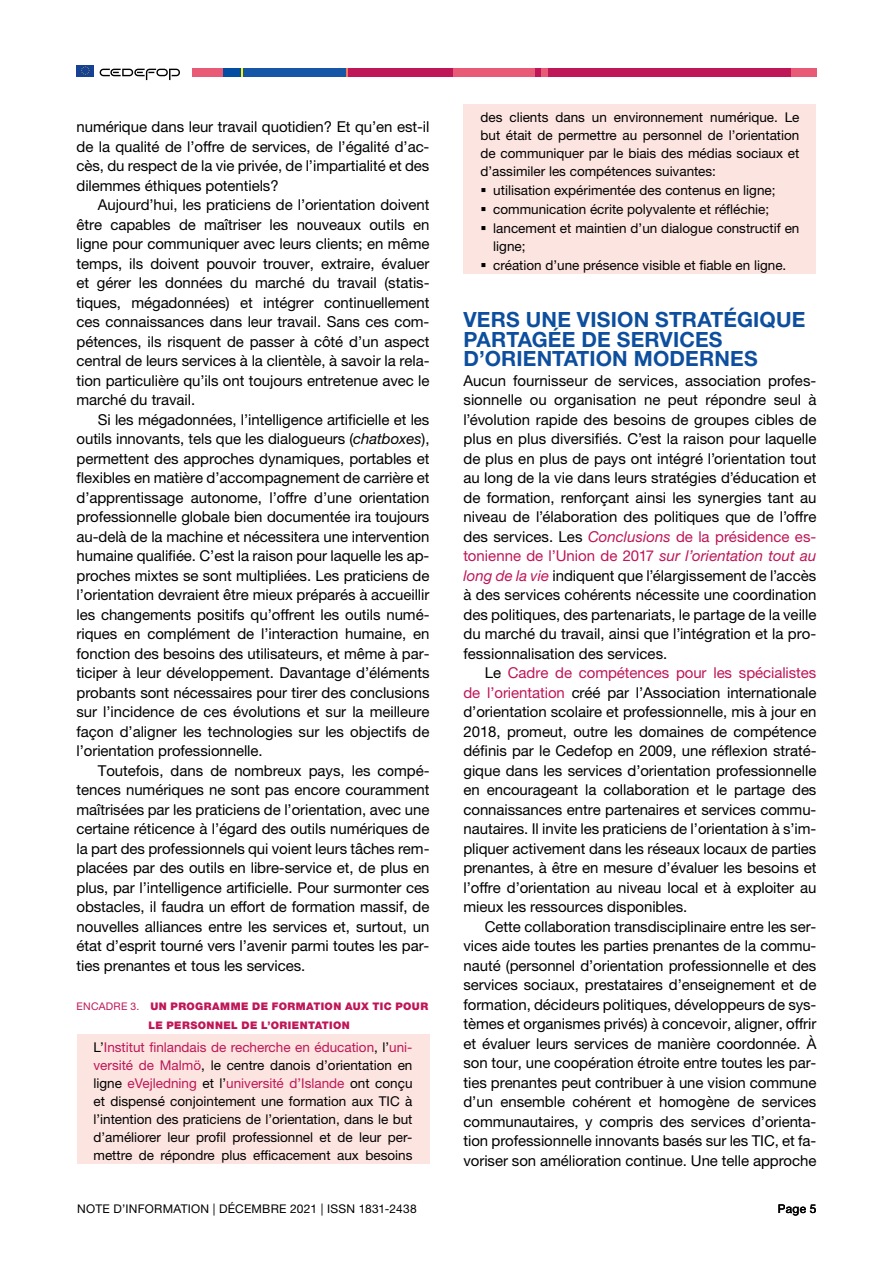
<style>
.page{position:relative;width:893px;height:1263px;background:#fff}
.page>*{position:absolute;margin:0;border:0;box-sizing:border-box;transform-origin:0 0}
.t1{font:700 21px/19.5px "Helvetica Neue LTW1 G";letter-spacing:.005em;color:#0d4f9e}
.t2{font:15px/19.5px "Helvetica Neue LTW1 G";letter-spacing:-.005em;color:#000;text-align:justify}
.t3{font:13.5px/18px "Helvetica Neue LTW1 G";color:#000;text-align:justify}
.t4{font:12px "Helvetica Neue LTW1 G";letter-spacing:.02em;color:#000}
.t5{font:900 10.5px/19.5px "Helvetica Neue LTW1 G";letter-spacing:.04em;color:#bf1658;text-align:center}
.s1{font-style:italic}
.s2{font-weight:400}
.s3{color:#bf1658}
.s4{font-style:italic;color:#bf1658}
</style>
<div class="page">
<div style="left:77px;top:65px;width:17px;height:11px;background:#164194"></div>
<svg style="left:81px;top:66px;width:9px;height:9px"></svg>
<svg style="left:100px;top:69px;width:80px;height:11px"></svg>
<div style="left:192px;top:68px;width:31px;height:9px;background:#e85a75"></div>
<div style="left:347px;top:68px;width:106px;height:9px;background:#bf1658"></div>
<div style="left:453px;top:68px;width:82px;height:9px;background:#e85a75"></div>
<div style="left:535px;top:68px;width:7px;height:9px;background:#bf1658"></div>
<div style="left:548px;top:68px;width:243px;height:9px;background:#bf1658"></div>
<div style="left:542px;top:68px;width:6px;height:9px;background:#e85a75"></div>
<div style="left:223px;top:68px;width:18px;height:9px;background:#034da2"></div>
<svg style="left:241px;top:68px;width:2px;height:9px"></svg>
<svg style="left:345px;top:68px;width:2px;height:9px"></svg>
<div style="left:243px;top:68px;width:102px;height:9px;background:#1556a6"></div>
<div style="left:791px;top:68px;width:26px;height:9px;background:#e85a75"></div>
<div style="left:77px;top:1034px;width:352px;height:130px;background:#fce4e0"></div>
<div style="left:463px;top:104px;width:353px;height:76px;background:#fce4e0"></div>
<div style="left:463px;top:177px;width:353px;height:22px;background:#fce4e0"></div>
<div style="left:463px;top:196px;width:353px;height:22px;background:#fce4e0"></div>
<div style="left:463px;top:215px;width:353px;height:40px;background:#fce4e0"></div>
<div style="left:463px;top:252px;width:353px;height:21px;background:#fce4e0"></div>
<p class="t2" style="left:77px;top:117px;width:354px">numérique dans leur travail quotidien? Et qu’en est-il de la qualité de l’offre de services, de l’égalité d’ac&shy;cès, du respect de la vie privée, de l’impartialité et des dilemmes éthiques potentiels?</p>
<p class="t2" style="left:77px;top:195px;width:354px;text-indent:21px">Aujourd’hui, les praticiens de l’orientation doivent être capables de maîtriser les nouveaux outils en ligne pour communiquer avec leurs clients; en même temps, ils doivent pouvoir trouver, extraire, évaluer et gérer les données du marché du travail (statis&shy;tiques, mégadonnées) et intégrer continuellement ces connaissances dans leur travail. Sans ces com&shy;pétences, ils risquent de passer à côté d’un aspect central de leurs services à la clientèle, à savoir la rela&shy;tion particulière qu’ils ont toujours entretenue avec le marché du travail.</p>
<p class="t2" style="left:77px;top:409px;width:354px;text-indent:21px">Si les mégadonnées, l’intelligence artificielle et les outils innovants, tels que les dialogueurs (<span class="s1">chatboxes</span>), permettent des approches dynamiques, portables et flexibles en matière d’accompagnement de carrière et d’apprentissage autonome, l’offre d’une orientation professionnelle globale bien documentée ira toujours au-delà de la machine et nécessitera une intervention humaine qualifiée. C’est la raison pour laquelle les ap&shy;proches mixtes se sont multipliées. Les praticiens de l’orientation devraient être mieux préparés à accueillir les changements positifs qu’offrent les outils numé&shy;riques en complément de l’interaction humaine, en fonction des besoins des utilisateurs, et même à par&shy;ticiper à leur développement. Davantage d’éléments probants sont nécessaires pour tirer des conclusions sur l’incidence de ces évolutions et sur la meilleure façon d’aligner les technologies sur les objectifs de l’orientation professionnelle.</p>
<p class="t2" style="left:77px;top:760px;width:354px;text-indent:21px">Toutefois, dans de nombreux pays, les compé&shy;tences numériques ne sont pas encore couramment maîtrisées par les praticiens de l’orientation, avec une certaine réticence à l’égard des outils numériques de la part des professionnels qui voient leurs tâches rem&shy;placées par des outils en libre-service et, de plus en plus, par l’intelligence artificielle. Pour surmonter ces obstacles, il faudra un effort de formation massif, de nouvelles alliances entre les services et, surtout, un état d’esprit tourné vers l’avenir parmi toutes les par&shy;ties prenantes et tous les services.</p>
<p class="t5" style="left:77px;top:996px;width:353px"><span class="s2">ENCADRE 3.</span> UN PROGRAMME DE FORMATION AUX TIC POUR<br>LE PERSONNEL DE L’ORIENTATION</p>
<p class="t3" style="left:94px;top:1038px;width:320px">L’<span class="s3">Institut finlandais de recherche en éducation</span>, l’<span class="s3">uni&shy;versité de Malmö</span>, le centre danois d’orientation en ligne <span class="s3">eVejledning</span> et l’<span class="s3">université d’Islande</span> ont conçu et dispensé conjointement une formation aux TIC à l’intention des praticiens de l’orientation, dans le but d’améliorer leur profil professionnel et de leur per&shy;mettre de répondre plus efficacement aux besoins</p>
<p class="t3" style="left:480px;top:108px;width:320px">des clients dans un environnement numérique. Le</p>
<p class="t3" style="left:480px;top:126px;width:320px">but était de permettre au personnel de l’orientation</p>
<p class="t3" style="left:480px;top:144px;width:320px">de communiquer par le biais des médias sociaux et</p>
<p class="t3" style="left:480px;top:162px;width:237px">d’assimiler les compétences suivantes:</p>
<p class="t3" style="left:493px;top:181px;width:284px">utilisation expérimentée des contenus en ligne;</p>
<p class="t3" style="left:493px;top:200px;width:277px">communication écrite polyvalente et réfléchie;</p>
<p class="t3" style="left:493px;top:219px;width:308px">lancement et maintien d’un dialogue constructif en</p>
<p class="t3" style="left:493px;top:237px;width:34px">ligne;</p>
<p class="t3" style="left:493px;top:256px;width:295px">création d’une présence visible et fiable en ligne.</p>
<h1 class="t1" style="left:463px;top:310px;width:343px">VERS UNE VISION STRATÉGIQUE<br>PARTAGÉE DE SERVICES<br>D’ORIENTATION MODERNES</h1>
<p class="t2" style="left:463px;top:370px;width:354px">Aucun fournisseur de services, association profes&shy;sionnelle ou organisation ne peut répondre seul à l’évolution rapide des besoins de groupes cibles de plus en plus diversifiés. C’est la raison pour laquelle de plus en plus de pays ont intégré l’orientation tout au long de la vie dans leurs stratégies d’éducation et de formation, renforçant ainsi les synergies tant au niveau de l’élaboration des politiques que de l’offre des services. Les <span class="s4">Conclusions</span> <span class="s3">de la présidence es&shy;tonienne de l’Union de 2017</span> <span class="s4">sur l’orientation tout au long de la vie</span> indiquent que l’élargissement de l’accès à des services cohérents nécessite une coordination des politiques, des partenariats, le partage de la veille du marché du travail, ainsi que l’intégration et la pro&shy;fessionnalisation des services.</p>
<p class="t2" style="left:463px;top:663px;width:354px;text-indent:21px">Le <span class="s3">Cadre de compétences pour les spécialistes de l’orientation</span> créé par l’Association internationale d’orientation scolaire et professionnelle, mis à jour en 2018, promeut, outre les domaines de compétence définis par le Cedefop en 2009, une réflexion straté&shy;gique dans les services d’orientation professionnelle en encourageant la collaboration et le partage des connaissances entre partenaires et services commu&shy;nautaires. Il invite les praticiens de l’orientation à s’im&shy;pliquer activement dans les réseaux locaux de parties prenantes, à être en mesure d’évaluer les besoins et l’offre d’orientation au niveau local et à exploiter au mieux les ressources disponibles.</p>
<p class="t2" style="left:463px;top:916px;width:354px;text-indent:21px">Cette collaboration transdisciplinaire entre les ser&shy;vices aide toutes les parties prenantes de la commu&shy;nauté (personnel d’orientation professionnelle et des services sociaux, prestataires d’enseignement et de formation, décideurs politiques, développeurs de sys&shy;tèmes et organismes privés) à concevoir, aligner, offrir et évaluer leurs services de manière coordonnée. À son tour, une coopération étroite entre toutes les par&shy;ties prenantes peut contribuer à une vision commune d’un ensemble cohérent et homogène de services communautaires, y compris des services d’orienta&shy;tion professionnelle innovants basés sur les TIC, et fa&shy;voriser son amélioration continue. Une telle approche</p>
<p class="t4" style="left:77px;top:1201px;width:341px">NOTE D’INFORMATION | DÉCEMBRE 2021 | ISSN 1831-2438</p>
<p class="t4" style="left:778px;top:1201px;width:40px">Page 5</p>
</div>
